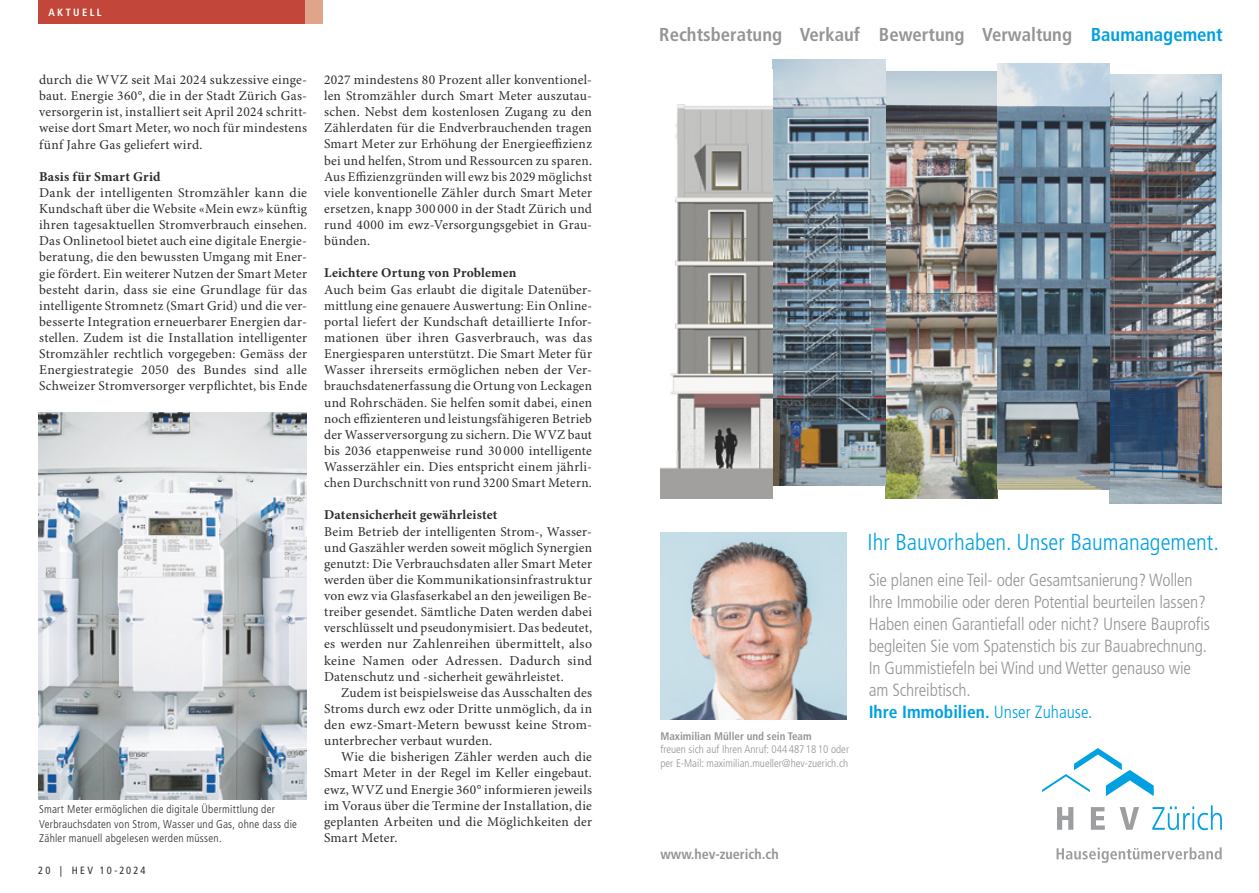
<style>
.page{position:relative;width:1259px;height:893px;background:#fff}
.page>*{position:absolute;margin:0;border:0;box-sizing:border-box;transform-origin:0 0}
.t1{font:300 condensed 23.1px "Frutiger LT Std";color:#00a0e1}
.t2{font:700 condensed 18.75px "Frutiger LT Std";color:#949597}
.t3{font:300 condensed 17.55px/22px "Frutiger LT Std";letter-spacing:-.01em;color:#949597}
.t4{font:700 condensed 14.1px "Frutiger LT Std";color:#949597}
.t5{font:13.5px/16px "Minion Pro";letter-spacing:.02em;color:#2d2c2e;text-align:justify}
.t6{font:700 13.5px "Minion Pro";letter-spacing:.015em;color:#2d2c2e}
.t7{font:300 condensed 11.25px/14.2px "Frutiger LT Std";letter-spacing:.02em;color:#2d2c2e}
.t8{font:300 condensed 10.95px/13.2px "Frutiger LT Std";color:#949597}
.t9{font:condensed 10.5px "Frutiger LT";letter-spacing:.205em;color:#2d2c2e}
.t10{font:700 condensed 10.5px "Frutiger LT";letter-spacing:.225em;color:#fff}
.s1{font-weight:700}
.s2{color:#00a0e1}
.s3{font-weight:700;color:#00a0e1}
</style>
<div class="page">
<img style="left:885px;top:71px;width:112px;height:427px">
<img style="left:1109px;top:75px;width:113px;height:429px">
<img style="left:997px;top:63px;width:112px;height:427px">
<img style="left:773px;top:59px;width:112px;height:427px">
<img style="left:660px;top:104px;width:113px;height:395px">
<svg style="left:1057px;top:807px;width:16px;height:23px"></svg>
<svg style="left:1091px;top:807px;width:13px;height:23px"></svg>
<svg style="left:1119px;top:807px;width:20px;height:23px"></svg>
<svg style="left:1152px;top:805px;width:70px;height:25px"></svg>
<svg style="left:1042px;top:748px;width:111px;height:48px"></svg>
<svg style="left:1056px;top:847px;width:165px;height:16px"></svg>
<img style="left:660px;top:533px;width:186px;height:186px">
<div style="left:38px;top:0;width:267px;height:23px;background:#c2473a"></div>
<div style="left:305px;top:0;width:17px;height:23px;background:#e0a48b"></div>
<img style="left:38px;top:413px;width:268px;height:386px">
<p class="t10" style="left:48px;top:6px;width:39px">RECHT</p>
<p class="t10" style="left:48px;top:6px;width:54px">AKTUELL</p>
<p class="t5" style="left:39px;top:72px;width:269px">durch die WVZ seit Mai 2024 sukzessive einge&shy;baut. Energie 360°, die in der Stadt Zürich Gas&shy;versorgerin ist, installiert seit April 2024 schritt&shy;weise dort Smart Meter, wo noch für mindestens fünf Jahre Gas geliefert wird.</p>
<p class="t5" style="left:39px;top:169px;width:269px;text-align:left"><span class="s1">Basis für Smart Grid<br></span>Dank der intelligenten Stromzähler kann die Kundschaft über die Website «Mein ewz» künftig ihren tagesaktuellen Stromverbrauch einsehen.<br>Das Onlinetool bietet auch eine digitale Energie&shy;beratung, die den bewussten Umgang mit Ener&shy;gie fördert. Ein weiterer Nutzen der Smart Meter besteht darin, dass sie eine Grundlage für das intelligente Stromnetz (Smart Grid) und die ver&shy;besserte Integration erneuerbarer Energien dar&shy;stellen. Zudem ist die Installation intelligenter Stromzähler rechtlich vorgegeben: Gemäss der Energiestrategie 2050 des Bundes sind alle Schweizer Stromversorger verpflichtet, bis Ende</p>
<p class="t7" style="left:39px;top:803px;width:259px">Smart Meter ermöglichen die digitale Übermittlung der<br>Verbrauchsdaten von Strom, Wasser und Gas, ohne dass die<br>Zähler manuell abgelesen werden müssen.</p>
<p class="t9" style="left:38px;top:864px;width:109px">20 | HEV 10-2024</p>
<p class="t5" style="left:324px;top:72px;width:269px">2027 mindestens 80 Prozent aller konventionel&shy;len Stromzähler durch Smart Meter auszutau&shy;schen. Nebst dem kostenlosen Zugang zu den Zählerdaten für die Endverbrauchenden tragen Smart Meter zur Erhöhung der Energieeffizienz bei und helfen, Strom und Ressourcen zu sparen.<br>Aus Effizienzgründen will ewz bis 2029 möglichst viele konventionelle Zähler durch Smart Meter ersetzen, knapp 300 000 in der Stadt Zürich und rund 4000 im ewz-Versorgungsgebiet in Grau&shy;bünden.</p>
<p class="t5" style="left:324px;top:266px;width:269px;text-align:left"><span class="s1">Leichtere Ortung von Problemen<br></span>Auch beim Gas erlaubt die digitale Datenüber&shy;mittlung eine genauere Auswertung: Ein Online&shy;portal liefert der Kundschaft detaillierte Infor&shy;mationen über ihren Gasverbrauch, was das Energiesparen unterstützt. Die Smart Meter für Wasser ihrerseits ermöglichen neben der Ver&shy;brauchsdatenerfassung die Ortung von Leckagen und Rohrschäden. Sie helfen somit dabei, einen noch effizienteren und leistungsfähigeren Betrieb der Wasserversorgung zu sichern. Die WVZ baut bis 2036 etappenweise rund 30 000 intelligente Wasserzähler ein. Dies entspricht einem jährli&shy;chen Durchschnitt von rund 3200 Smart Metern.</p>
<p class="t6" style="left:324px;top:507px;width:175px">Datensicherheit gewährleistet</p>
<p class="t5" style="left:324px;top:524px;width:269px">Beim Betrieb der intelligenten Strom-, Wasser-</p>
<p class="t5" style="left:324px;top:540px;width:269px">und Gaszähler werden soweit möglich Synergien</p>
<p class="t5" style="left:324px;top:556px;width:269px">genutzt: Die Verbrauchsdaten aller Smart Meter</p>
<p class="t5" style="left:324px;top:572px;width:269px">werden über die Kommunikationsinfrastruktur</p>
<p class="t5" style="left:324px;top:588px;width:269px">von ewz via Glasfaserkabel an den jeweiligen Be-</p>
<p class="t5" style="left:324px;top:604px;width:269px">treiber gesendet. Sämtliche Daten werden dabei</p>
<p class="t5" style="left:324px;top:620px;width:269px">verschlüsselt und pseudonymisiert. Das bedeutet,</p>
<p class="t5" style="left:324px;top:637px;width:269px">es werden nur Zahlenreihen übermittelt, also</p>
<p class="t5" style="left:324px;top:653px;width:269px">keine Namen oder Adressen. Dadurch sind</p>
<p class="t5" style="left:324px;top:669px;width:241px">Datenschutz und -sicherheit gewährleistet.</p>
<p class="t5" style="left:341px;top:685px;width:252px">Zudem ist beispielsweise das Ausschalten des</p>
<p class="t5" style="left:324px;top:701px;width:269px">Stroms durch ewz oder Dritte unmöglich, da in</p>
<p class="t5" style="left:324px;top:717px;width:269px">den ewz-Smart-Metern bewusst keine Strom-</p>
<p class="t5" style="left:324px;top:733px;width:170px">unterbrecher verbaut wurden.</p>
<p class="t5" style="left:341px;top:749px;width:252px">Wie die bisherigen Zähler werden auch die</p>
<p class="t5" style="left:324px;top:766px;width:269px">Smart Meter in der Regel im Keller eingebaut.</p>
<p class="t5" style="left:324px;top:782px;width:269px">ewz, WVZ und Energie 360° informieren jeweils</p>
<p class="t5" style="left:324px;top:798px;width:269px">im Voraus über die Termine der Installation, die</p>
<p class="t5" style="left:324px;top:814px;width:269px">geplanten Arbeiten und die Möglichkeiten der</p>
<p class="t5" style="left:324px;top:830px;width:75px">Smart Meter.</p>
<p class="t2" style="left:659px;top:23px;width:565px">Rechtsberatung Verkauf Bewertung Verwaltung <span class="s2">Baumanagement</span></p>
<p class="t8" style="left:660px;top:730px;width:190px"><span class="s1">Maximilian Müller und sein Team<br></span>freuen sich auf Ihren Anruf: 044 487 18 10 oder per E-Mail: maximilian.mueller@hev-zuerich.ch</p>
<p class="t1" style="left:867px;top:529px;width:353px">Ihr Bauvorhaben. Unser Baumanagement.</p>
<p class="t3" style="left:868px;top:569px;width:343px">Sie planen eine Teil- oder Gesamtsanierung? Wollen Ihre Immobilie oder deren Potential beurteilen lassen?<br>Haben einen Garantiefall oder nicht? Unsere Bauprofis begleiten Sie vom Spatenstich bis zur Bauabrechnung.<br>In Gummistiefeln bei Wind und Wetter genauso wie am Schreibtisch.<br><span class="s3">Ihre Immobilien.</span> <span class="s2">Unser Zuhause.</span></p>
<p class="t4" style="left:660px;top:846px;width:120px">www.hev-zuerich.ch</p>
</div>
